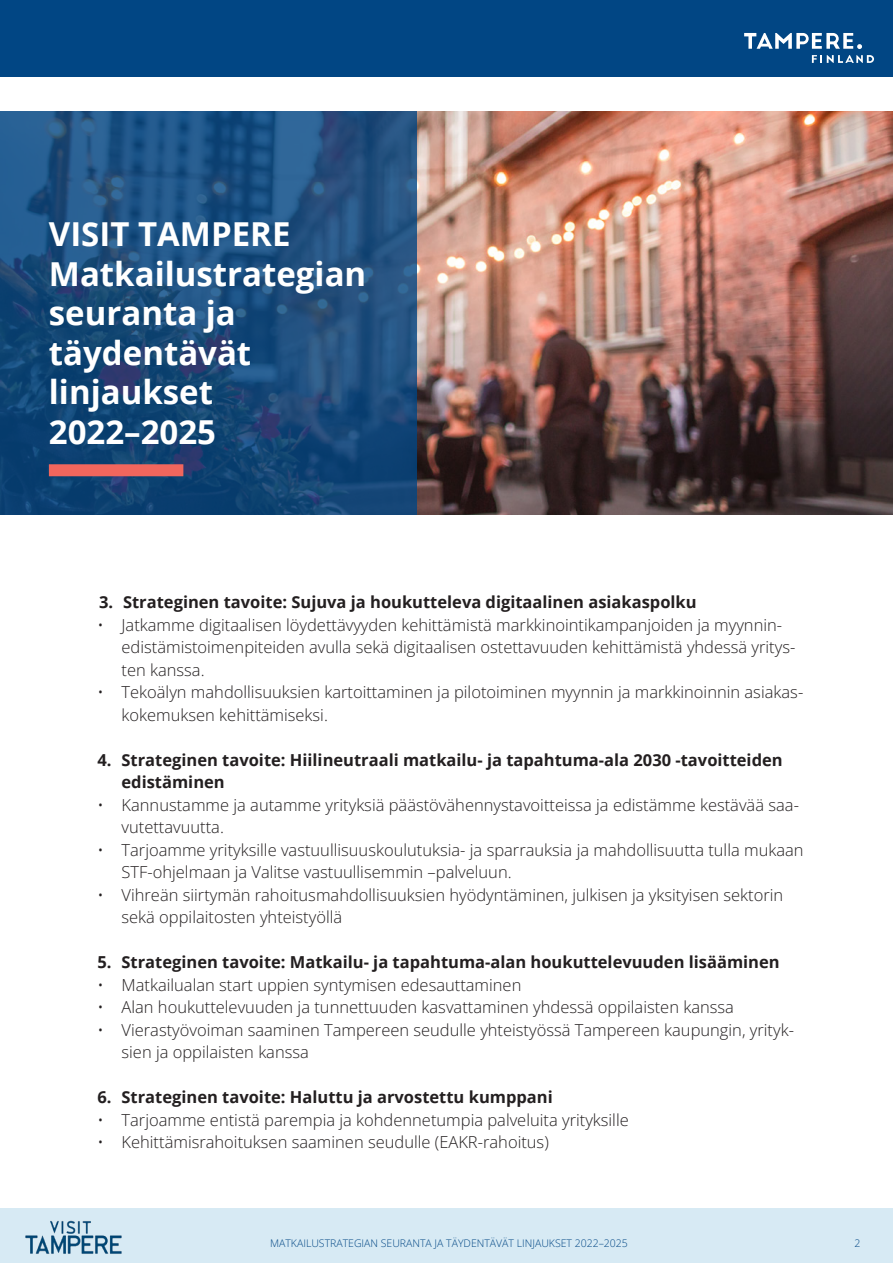
<style>
.page{position:relative;width:893px;height:1263px;background:#fff}
.page>*{position:absolute;margin:0;border:0;box-sizing:border-box;transform-origin:0 0}
.t1{font:700 33px/39.6px "Open Sans";color:#fff}
.t2{font:300 16.5px/22.5px "Open Sans";color:#231f20}
.t3{font:700 16.5px/22.5px "Open Sans";color:#231f20}
.t4{font:300 10.5px "Open Sans";color:#014684}
</style>
<div class="page">
<div style="left:1px;top:1208px;width:892px;height:55px;background:#d7eaf4"></div>
<div style="left:0;top:0;width:893px;height:77px;background:#014684"></div>
<svg style="left:812px;top:55px;width:62px;height:8px"></svg>
<svg style="left:744px;top:33px;width:118px;height:16px"></svg>
<img style="left:417px;top:111px;width:476px;height:403px">
<svg style="left:0;top:111px;width:417px;height:403px;background:#1b4c7c"></svg>
<img style="left:25px;top:1220px;width:97px;height:34px">
<div style="left:49px;top:464px;width:134px;height:12px;background:#f1665d"></div>
<p class="t1" style="left:49px;top:213px;width:243px">VISIT TAMPERE</p>
<p class="t1" style="left:49px;top:253px;width:319px">Matkailustrategian seuranta ja täydentävät linjaukset</p>
<p class="t1" style="left:49px;top:411px;width:169px">2022–2025</p>
<p class="t3" style="left:99px;top:591px;width:599px">3. Strateginen tavoite: Sujuva ja houkutteleva digitaalinen asiakaspolku</p>
<p class="t2" style="left:122px;top:613px;width:675px;text-indent:-24px">• Jatkamme digitaalisen löydettävyyden kehittämistä markkinointikampanjoiden ja myynnin&shy;edistämistoimenpiteiden avulla sekä digitaalisen ostettavuuden kehittämistä yhdessä yritys&shy;ten kanssa.</p>
<p class="t2" style="left:122px;top:681px;width:683px;text-indent:-24px">• Tekoälyn mahdollisuuksien kartoittaminen ja pilotoiminen myynnin ja markkinoinnin asiakas&shy;kokemuksen kehittämiseksi.</p>
<p class="t3" style="left:122px;top:748px;width:663px;text-indent:-24px">4. Strateginen tavoite: Hiilineutraali matkailu- ja tapahtuma-ala 2030 -tavoitteiden edistäminen</p>
<p class="t2" style="left:122px;top:793px;width:679px;text-indent:-24px">• Kannustamme ja autamme yrityksiä päästövähennystavoitteissa ja edistämme kestävää saa&shy;vutettavuutta.</p>
<p class="t2" style="left:122px;top:838px;width:684px;text-indent:-24px">• Tarjoamme yrityksille vastuullisuuskoulutuksia- ja sparrauksia ja mahdollisuutta tulla mukaan<br>STF-ohjelmaan ja Valitse vastuullisemmin –palveluun.</p>
<p class="t2" style="left:122px;top:883px;width:663px;text-indent:-24px">• Vihreän siirtymän rahoitusmahdollisuuksien hyödyntäminen, julkisen ja yksityisen sektorin sekä oppilaitosten yhteistyöllä</p>
<p class="t3" style="left:98px;top:951px;width:684px">5. Strateginen tavoite: Matkailu- ja tapahtuma-alan houkuttelevuuden lisääminen</p>
<p class="t2" style="left:98px;top:973px;width:425px">• Matkailualan start uppien syntymisen edesauttaminen</p>
<p class="t2" style="left:98px;top:996px;width:638px">• Alan houkuttelevuuden ja tunnettuuden kasvattaminen yhdessä oppilaisten kanssa</p>
<p class="t2" style="left:122px;top:1018px;width:674px;text-indent:-24px">• Vierastyövoiman saaminen Tampereen seudulle yhteistyössä Tampereen kaupungin, yrityk&shy;sien ja oppilaisten kanssa</p>
<p class="t3" style="left:98px;top:1086px;width:457px">6. Strateginen tavoite: Haluttu ja arvostettu kumppani</p>
<p class="t2" style="left:98px;top:1108px;width:533px">• Tarjoamme entistä parempia ja kohdennetumpia palveluita yrityksille</p>
<p class="t2" style="left:98px;top:1131px;width:453px">• Kehittämisrahoituksen saaminen seudulle (EAKR-rahoitus)</p>
<p class="t4" style="left:270px;top:1236px;width:359px">MATKAILUSTRATEGIAN SEURANTA JA TÄYDENTÄVÄT LINJAUKSET 2022–2025</p>
<p class="t4" style="left:855px;top:1236px;width:7px">2</p>
</div>
